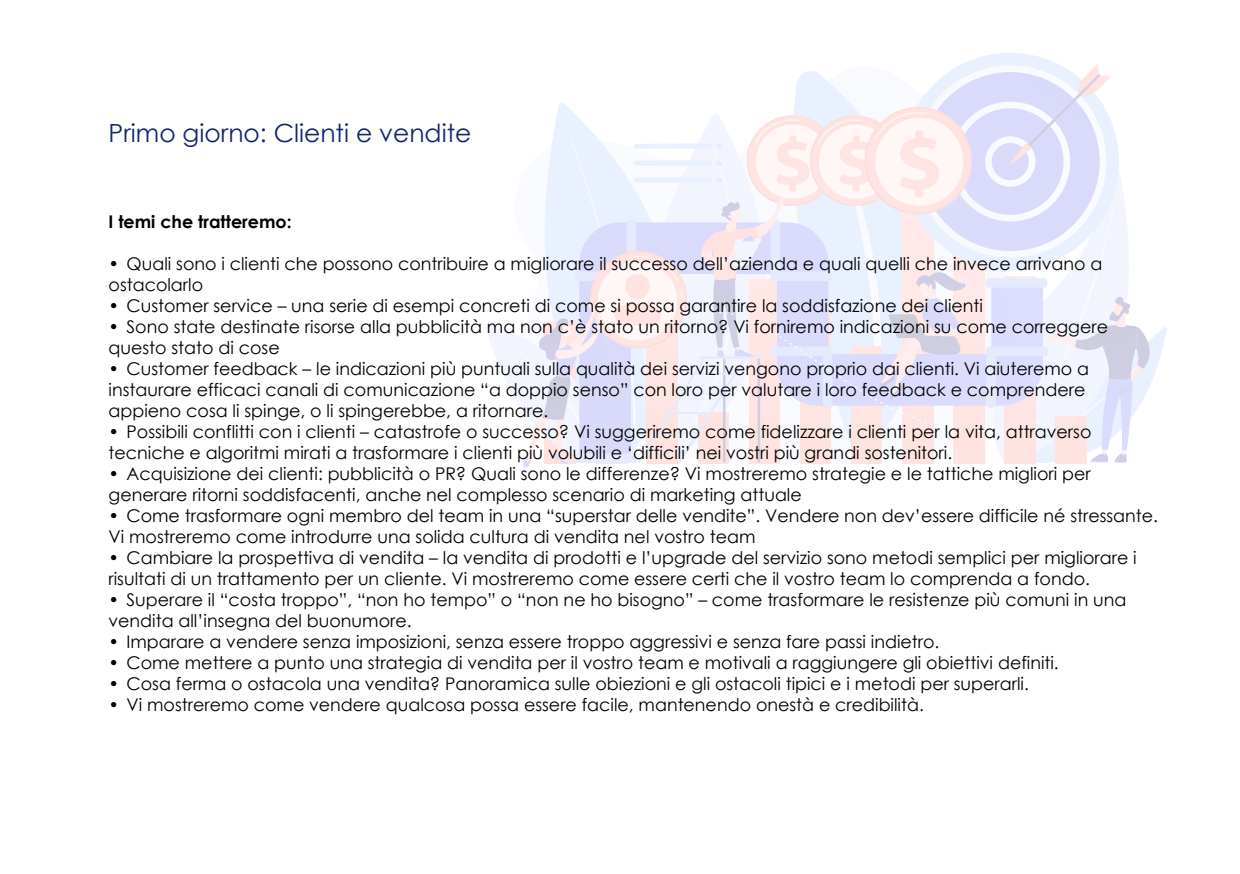
<style>
.page{position:relative;width:1240px;height:874px;background:#fff}
.page>*{position:absolute;margin:0;border:0;box-sizing:border-box;transform-origin:0 0}
.t1{font:25px "Century Gothic";color:#14256d}
.t2{font:17.5px/21px "Century Gothic";color:#000}
.t3{font:700 17.5px "Century Gothic";color:#000}
</style>
<div class="page">
<svg style="left:485px;top:63px;width:682px;height:405px"></svg>
<h1 class="t1" style="left:109px;top:115px;width:364px">Primo giorno: Clienti e vendite</h1>
<p class="t3" style="left:109px;top:209px;width:185px">I temi che tratteremo:</p>
<p class="t2" style="left:109px;top:253px;width:995px">• Quali sono i clienti che possono contribuire a migliorare il successo dell’azienda e quali quelli che invece arrivano a ostacolarlo</p>
<p class="t2" style="left:109px;top:295px;width:876px">• Customer service – una serie di esempi concreti di come si possa garantire la soddisfazione dei clienti</p>
<p class="t2" style="left:109px;top:316px;width:1001px">• Sono state destinate risorse alla pubblicità ma non c’è stato un ritorno? Vi forniremo indicazioni su come correggere questo stato di cose</p>
<p class="t2" style="left:109px;top:358px;width:982px">• Customer feedback – le indicazioni più puntuali sulla qualità dei servizi vengono proprio dai clienti. Vi aiuteremo a instaurare efficaci canali di comunicazione “a doppio senso” con loro per valutare i loro feedback e comprendere appieno cosa li spinge, o li spingerebbe, a ritornare.</p>
<p class="t2" style="left:109px;top:421px;width:984px">• Possibili conflitti con i clienti – catastrofe o successo? Vi suggeriremo come fidelizzare i clienti per la vita, attraverso tecniche e algoritmi mirati a trasformare i clienti più volubili e ‘difficili’ nei vostri più grandi sostenitori.</p>
<p class="t2" style="left:109px;top:463px;width:984px">• Acquisizione dei clienti: pubblicità o PR? Quali sono le differenze? Vi mostreremo strategie e le tattiche migliori per generare ritorni soddisfacenti, anche nel complesso scenario di marketing attuale</p>
<p class="t2" style="left:109px;top:505px;width:1051px">• Come trasformare ogni membro del team in una “superstar delle vendite”. Vendere non dev’essere difficile né stressante.<br>Vi mostreremo come introdurre una solida cultura di vendita nel vostro team</p>
<p class="t2" style="left:109px;top:547px;width:1030px">• Cambiare la prospettiva di vendita – la vendita di prodotti e l’upgrade del servizio sono metodi semplici per migliorare i risultati di un trattamento per un cliente. Vi mostreremo come essere certi che il vostro team lo comprenda a fondo.</p>
<p class="t2" style="left:109px;top:589px;width:1020px">• Superare il “costa troppo”, “non ho tempo” o “non ne ho bisogno” – come trasformare le resistenze più comuni in una vendita all’insegna del buonumore.</p>
<p class="t2" style="left:109px;top:631px;width:832px">• Imparare a vendere senza imposizioni, senza essere troppo aggressivi e senza fare passi indietro.</p>
<p class="t2" style="left:109px;top:652px;width:952px">• Come mettere a punto una strategia di vendita per il vostro team e motivali a raggiungere gli obiettivi definiti.</p>
<p class="t2" style="left:109px;top:673px;width:922px">• Cosa ferma o ostacola una vendita? Panoramica sulle obiezioni e gli ostacoli tipici e i metodi per superarli.</p>
<p class="t2" style="left:109px;top:694px;width:817px">• Vi mostreremo come vendere qualcosa possa essere facile, mantenendo onestà e credibilità.</p>
</div>
